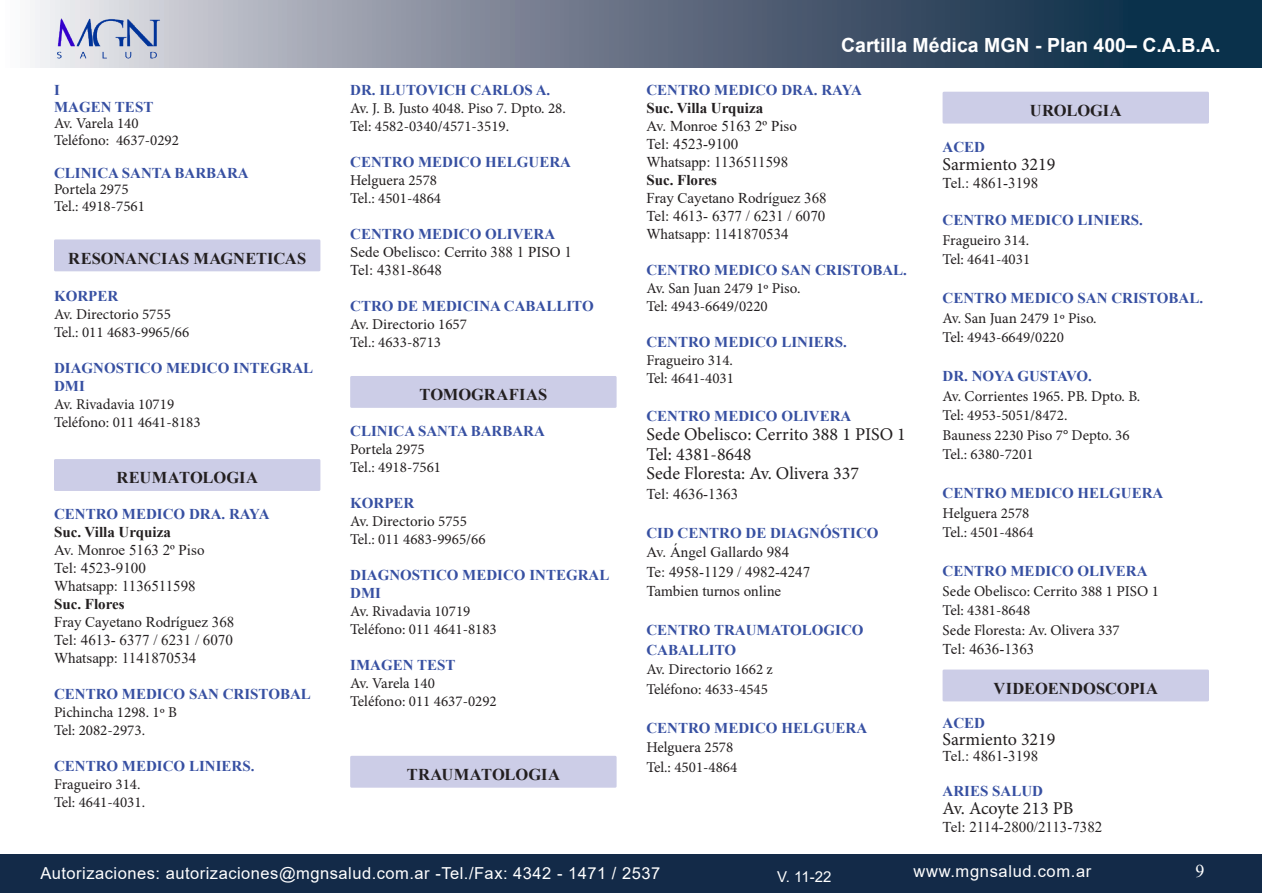
<style>
.page{position:relative;width:1263px;height:893px;background:#fff}
.page>*{position:absolute;margin:0;border:0;box-sizing:border-box;transform-origin:0 0}
.t1{font:700 19.5px "Arial";color:#fff}
.t2{font:18px "Minion Pro";color:#231f20}
.t3{font:18px "Times New Roman";color:#fff}
.t4{font:16.5px "Arial";letter-spacing:.03em;color:#fff}
.Especialidad_-_Copia{font:700 16.5px "Times New Roman";color:#231f20}
.nombre{font:15px "Minion Pro";color:#231f20}
.nombre-2{font:700 15px/18px "Times New Roman";color:#3750a2}
.nombre-3{font:15px "Times New Roman";color:#231f20}
.t5{font:700 15px "Times New Roman";color:#231f20}
.t6{font:15px "Arial";color:#fff}
</style>
<div class="page">
<div style="left:1px;top:854px;width:1261px;height:39px;background:#132a48"></div>
<svg style="left:30px;top:0;width:1231px;height:67px;background:#637285"></svg>
<img style="left:55px;top:17px;width:107px;height:43px">
<div style="left:54px;top:239px;width:266px;height:32px;background:#cccde7;border-radius:2px"></div>
<div style="left:54px;top:459px;width:266px;height:32px;background:#cccde7;border-radius:2px"></div>
<div style="left:350px;top:376px;width:267px;height:32px;background:#cccde7;border-radius:2px"></div>
<div style="left:350px;top:756px;width:267px;height:32px;background:#cccde7;border-radius:2px"></div>
<div style="left:942px;top:92px;width:267px;height:32px;background:#cccde7;border-radius:2px"></div>
<div style="left:942px;top:669px;width:267px;height:32px;background:#cccde7;border-radius:2px"></div>
<p class="nombre-2" style="left:54px;top:81px;width:7px">I</p>
<p class="nombre-2" style="left:54px;top:97px;width:101px">MAGEN TEST</p>
<p class="nombre" style="left:54px;top:113px;width:86px">Av. Varela 140</p>
<p class="nombre" style="left:54px;top:130px;width:127px">Teléfono: 4637-0292</p>
<p class="nombre-2" style="left:54px;top:163px;width:196px">CLINICA SANTA BARBARA</p>
<p class="nombre" style="left:54px;top:179px;width:76px">Portela 2975</p>
<p class="nombre" style="left:54px;top:196px;width:92px">Tel.: 4918-7561</p>
<p class="Especialidad_-_Copia" style="left:68px;top:246px;width:239px">RESONANCIAS MAGNETICAS</p>
<p class="nombre-2" style="left:54px;top:287px;width:66px">KORPER</p>
<p class="nombre" style="left:54px;top:304px;width:118px">Av. Directorio 5755</p>
<p class="nombre" style="left:54px;top:322px;width:137px">Tel.: 011 4683-9965/66</p>
<p class="nombre-2" style="left:54px;top:359px;width:261px">DIAGNOSTICO MEDICO INTEGRAL<br>DMI</p>
<p class="nombre" style="left:54px;top:394px;width:122px">Av. Rivadavia 10719</p>
<p class="nombre" style="left:54px;top:412px;width:148px">Teléfono: 011 4641-8183</p>
<p class="Especialidad_-_Copia" style="left:116px;top:466px;width:143px">REUMATOLOGIA</p>
<p class="nombre-2" style="left:54px;top:505px;width:217px">CENTRO MEDICO DRA. RAYA</p>
<p class="t5" style="left:54px;top:521px;width:118px">Suc. Villa Urquiza</p>
<p class="nombre-3" style="left:54px;top:539px;width:152px">Av. Monroe 5163 2º Piso</p>
<p class="nombre-3" style="left:54px;top:557px;width:93px">Tel: 4523-9100</p>
<p class="nombre-3" style="left:54px;top:575px;width:143px">Whatsapp: 1136511598</p>
<p class="t5" style="left:54px;top:593px;width:72px">Suc. Flores</p>
<p class="nombre-3" style="left:54px;top:611px;width:182px">Fray Cayetano Rodríguez 368</p>
<p class="nombre-3" style="left:54px;top:629px;width:180px">Tel: 4613- 6377 / 6231 / 6070</p>
<p class="nombre-3" style="left:54px;top:647px;width:144px">Whatsapp: 1141870534</p>
<p class="nombre-2" style="left:54px;top:685px;width:258px">CENTRO MEDICO SAN CRISTOBAL</p>
<p class="nombre" style="left:54px;top:702px;width:125px">Pichincha 1298. 1º B</p>
<p class="nombre" style="left:54px;top:720px;width:93px">Tel: 2082-2973.</p>
<p class="nombre-2" style="left:54px;top:757px;width:202px">CENTRO MEDICO LINIERS.</p>
<p class="nombre" style="left:54px;top:774px;width:88px">Fragueiro 314.</p>
<p class="nombre" style="left:54px;top:792px;width:93px">Tel: 4641-4031.</p>
<p class="nombre-2" style="left:350px;top:81px;width:202px">DR. ILUTOVICH CARLOS A.</p>
<p class="nombre" style="left:350px;top:98px;width:217px">Av. J. B. Justo 4048. Piso 7. Dpto. 28.</p>
<p class="nombre" style="left:350px;top:116px;width:160px">Tel: 4582-0340/4571-3519.</p>
<p class="nombre-2" style="left:350px;top:153px;width:222px">CENTRO MEDICO HELGUERA</p>
<p class="nombre" style="left:350px;top:170px;width:88px">Helguera 2578</p>
<p class="nombre" style="left:350px;top:188px;width:92px">Tel.: 4501-4864</p>
<p class="nombre-2" style="left:350px;top:225px;width:207px">CENTRO MEDICO OLIVERA</p>
<p class="nombre-3" style="left:350px;top:242px;width:223px">Sede Obelisco: Cerrito 388 1 PISO 1</p>
<p class="nombre-3" style="left:350px;top:260px;width:93px">Tel: 4381-8648</p>
<p class="nombre-2" style="left:350px;top:297px;width:245px">CTRO DE MEDICINA CABALLITO</p>
<p class="nombre" style="left:350px;top:314px;width:118px">Av. Directorio 1657</p>
<p class="nombre" style="left:350px;top:332px;width:92px">Tel.: 4633-8713</p>
<p class="Especialidad_-_Copia" style="left:419px;top:383px;width:129px">TOMOGRAFIAS</p>
<p class="nombre-2" style="left:350px;top:422px;width:196px">CLINICA SANTA BARBARA</p>
<p class="nombre" style="left:350px;top:439px;width:76px">Portela 2975</p>
<p class="nombre" style="left:350px;top:457px;width:92px">Tel.: 4918-7561</p>
<p class="nombre-2" style="left:350px;top:494px;width:66px">KORPER</p>
<p class="nombre" style="left:350px;top:511px;width:118px">Av. Directorio 5755</p>
<p class="nombre" style="left:350px;top:529px;width:137px">Tel.: 011 4683-9965/66</p>
<p class="nombre-2" style="left:350px;top:566px;width:261px">DIAGNOSTICO MEDICO INTEGRAL<br>DMI</p>
<p class="nombre" style="left:350px;top:601px;width:122px">Av. Rivadavia 10719</p>
<p class="nombre" style="left:350px;top:619px;width:148px">Teléfono: 011 4641-8183</p>
<p class="nombre-2" style="left:350px;top:656px;width:107px">IMAGEN TEST</p>
<p class="nombre" style="left:350px;top:673px;width:86px">Av. Varela 140</p>
<p class="nombre" style="left:350px;top:691px;width:148px">Teléfono: 011 4637-0292</p>
<p class="Especialidad_-_Copia" style="left:407px;top:762px;width:155px">TRAUMATOLOGIA</p>
<h1 class="t1" style="left:841px;top:31px;width:381px">Cartilla Médica MGN - Plan 400– C.A.B.A.</h1>
<p class="nombre-2" style="left:646px;top:81px;width:217px">CENTRO MEDICO DRA. RAYA</p>
<p class="t5" style="left:646px;top:97px;width:118px">Suc. Villa Urquiza</p>
<p class="nombre-3" style="left:646px;top:116px;width:152px">Av. Monroe 5163 2º Piso</p>
<p class="nombre-3" style="left:646px;top:134px;width:93px">Tel: 4523-9100</p>
<p class="nombre-3" style="left:646px;top:152px;width:143px">Whatsapp: 1136511598</p>
<p class="t5" style="left:646px;top:169px;width:72px">Suc. Flores</p>
<p class="nombre-3" style="left:646px;top:188px;width:182px">Fray Cayetano Rodríguez 368</p>
<p class="nombre-3" style="left:646px;top:206px;width:180px">Tel: 4613- 6377 / 6231 / 6070</p>
<p class="nombre-3" style="left:646px;top:224px;width:144px">Whatsapp: 1141870534</p>
<p class="nombre-2" style="left:646px;top:261px;width:262px">CENTRO MEDICO SAN CRISTOBAL.</p>
<p class="nombre" style="left:646px;top:278px;width:156px">Av. San Juan 2479 1º Piso.</p>
<p class="nombre" style="left:646px;top:296px;width:123px">Tel: 4943-6649/0220</p>
<p class="nombre-2" style="left:646px;top:333px;width:202px">CENTRO MEDICO LINIERS.</p>
<p class="nombre" style="left:646px;top:350px;width:88px">Fragueiro 314.</p>
<p class="nombre" style="left:646px;top:368px;width:89px">Tel: 4641-4031</p>
<p class="nombre-2" style="left:646px;top:406px;width:207px">CENTRO MEDICO OLIVERA</p>
<p class="t2" style="left:646px;top:422px;width:261px">Sede Obelisco: Cerrito 388 1 PISO 1</p>
<p class="t2" style="left:646px;top:442px;width:107px">Tel: 4381-8648</p>
<p class="t2" style="left:646px;top:461px;width:214px">Sede Floresta: Av. Olivera 337</p>
<p class="nombre-3" style="left:646px;top:483px;width:93px">Tel: 4636-1363</p>
<p class="nombre-2" style="left:646px;top:523px;width:234px">CID CENTRO DE DIAGNÓSTICO</p>
<p class="nombre-3" style="left:646px;top:542px;width:144px">Av. Ángel Gallardo 984</p>
<p class="nombre-3" style="left:646px;top:561px;width:165px">Te: 4958-1129 / 4982-4247</p>
<p class="nombre-3" style="left:646px;top:581px;width:136px">Tambien turnos online</p>
<p class="nombre-2" style="left:646px;top:621px;width:219px">CENTRO TRAUMATOLOGICO</p>
<p class="nombre-2" style="left:646px;top:640px;width:91px">CABALLITO</p>
<p class="nombre" style="left:646px;top:659px;width:128px">Av. Directorio 1662 z</p>
<p class="nombre" style="left:646px;top:679px;width:123px">Teléfono: 4633-4545</p>
<p class="nombre-2" style="left:646px;top:718px;width:222px">CENTRO MEDICO HELGUERA</p>
<p class="nombre" style="left:646px;top:737px;width:88px">Helguera 2578</p>
<p class="nombre" style="left:646px;top:757px;width:92px">Tel.: 4501-4864</p>
<p class="Especialidad_-_Copia" style="left:1030px;top:98px;width:93px">UROLOGIA</p>
<p class="nombre-2" style="left:942px;top:137px;width:44px">ACED</p>
<p class="t2" style="left:942px;top:152px;width:114px">Sarmiento 3219</p>
<p class="nombre-3" style="left:942px;top:172px;width:97px">Tel.: 4861-3198</p>
<p class="nombre-2" style="left:942px;top:211px;width:202px">CENTRO MEDICO LINIERS.</p>
<p class="nombre" style="left:942px;top:230px;width:88px">Fragueiro 314.</p>
<p class="nombre" style="left:942px;top:249px;width:89px">Tel: 4641-4031</p>
<p class="nombre-2" style="left:942px;top:289px;width:262px">CENTRO MEDICO SAN CRISTOBAL.</p>
<p class="nombre" style="left:942px;top:308px;width:156px">Av. San Juan 2479 1º Piso.</p>
<p class="nombre" style="left:942px;top:327px;width:123px">Tel: 4943-6649/0220</p>
<p class="nombre-2" style="left:942px;top:367px;width:151px">DR. NOYA GUSTAVO.</p>
<p class="nombre" style="left:942px;top:386px;width:199px">Av. Corrientes 1965. PB. Dpto. B.</p>
<p class="nombre" style="left:942px;top:405px;width:126px">Tel: 4953-5051/8472.</p>
<p class="nombre" style="left:942px;top:425px;width:189px">Bauness 2230 Piso 7° Depto. 36</p>
<p class="nombre" style="left:942px;top:444px;width:92px">Tel.: 6380-7201</p>
<p class="nombre-2" style="left:942px;top:484px;width:222px">CENTRO MEDICO HELGUERA</p>
<p class="nombre" style="left:942px;top:503px;width:88px">Helguera 2578</p>
<p class="nombre" style="left:942px;top:522px;width:92px">Tel.: 4501-4864</p>
<p class="nombre-2" style="left:942px;top:562px;width:207px">CENTRO MEDICO OLIVERA</p>
<p class="nombre" style="left:942px;top:581px;width:218px">Sede Obelisco: Cerrito 388 1 PISO 1</p>
<p class="nombre" style="left:942px;top:600px;width:89px">Tel: 4381-8648</p>
<p class="nombre" style="left:942px;top:620px;width:179px">Sede Floresta: Av. Olivera 337</p>
<p class="nombre-3" style="left:942px;top:639px;width:93px">Tel: 4636-1363</p>
<p class="Especialidad_-_Copia" style="left:993px;top:676px;width:166px">VIDEOENDOSCOPIA</p>
<p class="nombre-2" style="left:942px;top:714px;width:44px">ACED</p>
<p class="t2" style="left:942px;top:727px;width:114px">Sarmiento 3219</p>
<p class="nombre-3" style="left:942px;top:745px;width:97px">Tel.: 4861-3198</p>
<p class="nombre-2" style="left:942px;top:781px;width:102px">ARIES SALUD</p>
<p class="t2" style="left:942px;top:796px;width:132px">Av. Acoyte 213 PB</p>
<p class="nombre-3" style="left:942px;top:816px;width:161px">Tel: 2114-2800/2113-7382</p>
<p class="t4" style="left:40px;top:861px;width:621px">Autorizaciones: autorizaciones@mgnsalud.com.ar -Tel./Fax: 4342 - 1471 / 2537</p>
<p class="t6" style="left:777px;top:866px;width:56px">V. 11-22</p>
<p class="t4" style="left:913px;top:860px;width:179px">www.mgnsalud.com.ar</p>
<p class="t3" style="left:1195px;top:858px;width:10px">9</p>
</div>
